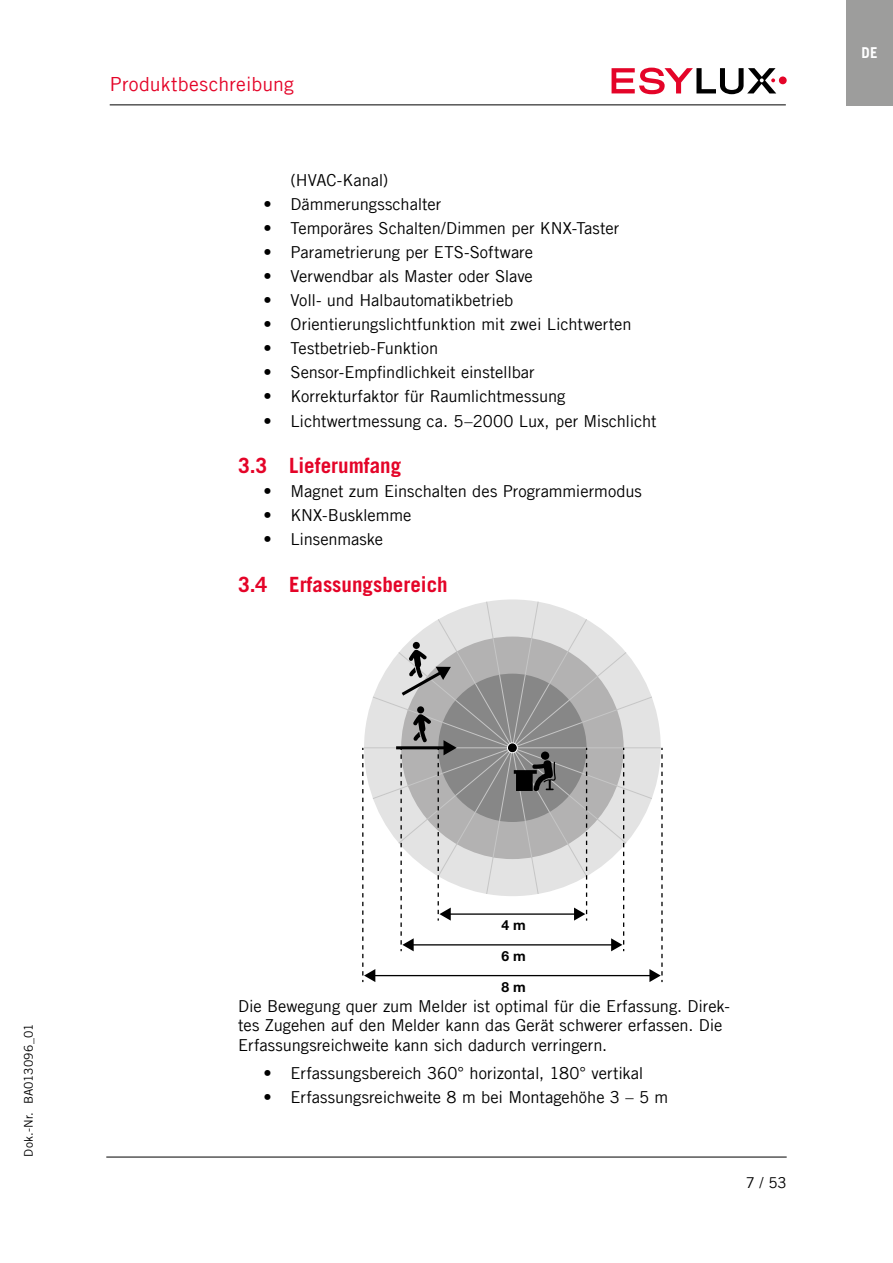
<style>
.page{position:relative;width:893px;height:1263px;background:#fff}
.page>*{position:absolute;margin:0;border:0;box-sizing:border-box;transform-origin:0 0}
.t1{font:700 21px "Trade Gothic LT Com";color:#e40428}
.t2{font:19.5px "Trade Gothic LT Com";letter-spacing:.01em;color:#e40428}
.t3{font:16.5px/19.8px "Trade Gothic LT Com";letter-spacing:-.005em;color:#000}
.t4{font:15px "Trade Gothic LT Com";color:#000}
.t5{font:700 15px "Trade Gothic LT Com";color:#fff}
.t6{font:700 13.95px "Helvetica Neue LTW1 G";color:#000}
.t7{font:12px "Trade Gothic LT Com";letter-spacing:.01em;color:#000}
</style>
<div class="page">
<hr style="left:106px;top:1157px;width:681px;height:1px;background:#000">
<div style="left:779px;top:76px;width:8px;height:8px;background:#e40428;border-radius:50%"></div>
<svg style="left:612px;top:68px;width:164px;height:26px"></svg>
<hr style="left:110px;top:104px;width:676px;height:1px;background:#000">
<div style="left:846px;top:0;width:47px;height:105px;background:#9d9d9c"></div>
<svg style="left:362px;top:601px;width:301px;height:381px"></svg>
<p class="t2" style="left:110px;top:72px;width:186px">Produktbeschreibung</p>
<p class="t3" style="left:291px;top:170px;width:99px">(HVAC-Kanal)</p>
<p class="t3" style="left:264px;top:194px;width:179px">• Dämmerungsschalter</p>
<p class="t3" style="left:264px;top:218px;width:357px">• Temporäres Schalten/Dimmen per KNX-Taster</p>
<p class="t3" style="left:264px;top:242px;width:271px">• Parametrierung per ETS-Software</p>
<p class="t3" style="left:264px;top:266px;width:271px">• Verwendbar als Master oder Slave</p>
<p class="t3" style="left:264px;top:290px;width:251px">• Voll- und Halbautomatikbetrieb</p>
<p class="t3" style="left:264px;top:314px;width:369px">• Orientierungslichtfunktion mit zwei Lichtwerten</p>
<p class="t3" style="left:264px;top:338px;width:176px">• Testbetrieb-Funktion</p>
<p class="t3" style="left:264px;top:362px;width:273px">• Sensor-Empfindlichkeit einstellbar</p>
<p class="t3" style="left:264px;top:386px;width:303px">• Korrekturfaktor für Raumlichtmessung</p>
<p class="t3" style="left:264px;top:411px;width:395px">• Lichtwertmessung ca. 5–2000 Lux, per Mischlicht</p>
<p class="t1" style="left:238px;top:453px;width:165px">3.3 Lieferumfang</p>
<p class="t3" style="left:264px;top:481px;width:380px">• Magnet zum Einschalten des Programmiermodus</p>
<p class="t3" style="left:264px;top:505px;width:149px">• KNX-Busklemme</p>
<p class="t3" style="left:264px;top:529px;width:121px">• Linsenmaske</p>
<p class="t1" style="left:238px;top:571px;width:211px">3.4 Erfassungsbereich</p>
<p class="t5" style="left:862px;top:43px;width:17px">DE</p>
<p class="t7" style="left:21px;top:1157px;width:134px;rotate:-90deg">Dok.-Nr. BA013096_01</p>
<p class="t6" style="left:502px;top:916px;width:26px">4 m</p>
<p class="t6" style="left:502px;top:947px;width:26px">6 m</p>
<p class="t6" style="left:502px;top:978px;width:26px">8 m</p>
<p class="t3" style="left:238px;top:995px;width:493px">Die Bewegung quer zum Melder ist optimal für die Erfassung. Direk&shy;tes Zugehen auf den Melder kann das Gerät schwerer erfassen. Die<br>Erfassungsreichweite kann sich dadurch verringern.</p>
<p class="t3" style="left:264px;top:1063px;width:381px">• Erfassungsbereich 360° horizontal, 180° vertikal</p>
<p class="t3" style="left:264px;top:1087px;width:406px">• Erfassungsreichweite 8 m bei Montagehöhe 3 – 5 m</p>
<p class="t4" style="left:746px;top:1174px;width:42px">7 / 53</p>
</div>
